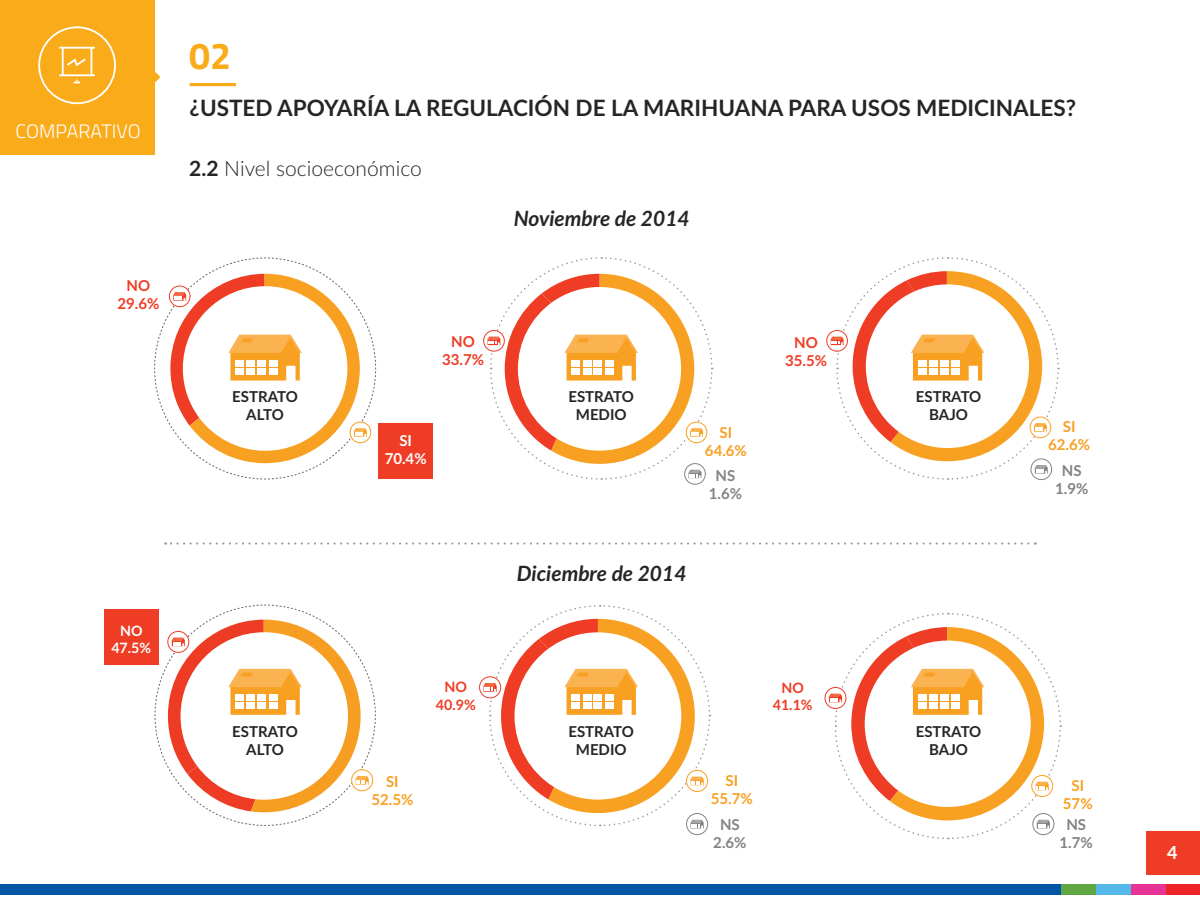
<style>
.page{position:relative;width:1200px;height:900px;background:#fff}
.page>*{position:absolute;margin:0;border:0;box-sizing:border-box;transform-origin:0 0}
.t1{font:700 37.5px "Titillium Web";color:#faab1a}
.t2{font:700 22.5px "Lato";color:#242524}
.t3{font:italic 700 21px "Lato";color:#242524}
.t4{font:300 21px "Lato";color:#242524}
.t5{font:300 19.5px "Titillium Web";letter-spacing:.005em;color:#fff}
.t6{font:700 18px "Lato";color:#fff}
.t7{font:700 15px/18px "Lato";color:#242524;text-align:center}
.t8{font:700 15px/18px "Lato";color:#f8a021;text-align:center}
.t9{font:700 15px/18px "Lato";color:#808385;text-align:center}
.t10{font:700 15px/18px "Lato";color:#ef3c24;text-align:center}
.t11{font:700 15px/18px "Lato";color:#fff;text-align:center}
.t12{font:700 14.25px/17.1px "Lato";color:#ef3c24;text-align:center}
.t13{font:700 14.25px/17.1px "Lato";color:#fff;text-align:center}
.s1{font-weight:700}
</style>
<div class="page">
<div style="left:1146px;top:831px;width:54px;height:43px;background:#ef3c24"></div>
<div style="left:80px;top:884px;width:1120px;height:11px;background:#ec2327"></div>
<div style="left:48px;top:884px;width:1117px;height:11px;background:#e63395"></div>
<div style="left:10px;top:884px;width:1120px;height:11px;background:#54b8e8"></div>
<div style="left:0;top:884px;width:1096px;height:11px;background:#60a744"></div>
<div style="left:0;top:884px;width:1061px;height:11px;background:#0155a5"></div>
<div style="left:104px;top:609px;width:55px;height:56px;background:#ef3c24"></div>
<div style="left:378px;top:423px;width:55px;height:56px;background:#ef3c24"></div>
<svg style="left:165px;top:542px;width:863px;height:3px"></svg>
<div style="left:0;top:0;width:154px;height:154px;background:#faab1a"></div>
<svg style="left:154px;top:69px;width:6px;height:16px"></svg>
<div style="left:38px;top:26px;width:78px;height:78px;border:2px solid #fff;border-radius:50%"></div>
<svg style="left:59px;top:46px;width:36px;height:38px"></svg>
<hr style="left:190px;top:83px;width:46px;height:3px;background:#faab1a">
<svg style="left:154px;top:258px;width:222px;height:221px"></svg>
<div style="left:483px;top:330px;width:22px;height:22px;border:1px solid #ef3c24;border-radius:50%"></div>
<div style="left:684px;top:463px;width:22px;height:22px;border:1px solid #808385;border-radius:50%"></div>
<svg style="left:487px;top:257px;width:226px;height:224px"></svg>
<div style="left:826px;top:330px;width:22px;height:22px;border:1px solid #ef3c24;border-radius:50%"></div>
<svg style="left:830px;top:257px;width:230px;height:223px"></svg>
<div style="left:479px;top:676px;width:22px;height:22px;border:1px solid #ef3c24;border-radius:50%"></div>
<svg style="left:687px;top:814px;width:21px;height:21px"></svg>
<div style="left:686px;top:813px;width:22px;height:22px;border:1px solid #808385;border-radius:50%"></div>
<svg style="left:483px;top:605px;width:228px;height:223px"></svg>
<div style="left:825px;top:687px;width:21px;height:22px;border:1px solid #ef3c24;border-radius:50%"></div>
<svg style="left:829px;top:612px;width:233px;height:228px"></svg>
<svg style="left:155px;top:605px;width:221px;height:221px"></svg>
<h3 class="t5" style="left:15px;top:117px;width:127px">COMPARATIVO</h3>
<p class="t10" style="left:117px;top:276px;width:43px">NO<br>29.6%</p>
<p class="t13" style="left:111px;top:622px;width:41px">NO<br>47.5%</p>
<h1 class="t1" style="left:189px;top:27px;width:43px">02</h1>
<h2 class="t2" style="left:190px;top:92px;width:55px">¿USTED</h2>
<h2 class="t2" style="left:277px;top:92px;width:179px">APOYARÍA LA REGU</h2>
<h2 class="t2" style="left:486px;top:92px;width:448px">LACIÓN DE LA MARIHUANA PARA USOS MED</h2>
<h2 class="t2" style="left:968px;top:92px;width:110px">ICINALES?</h2>
<h3 class="t4" style="left:189px;top:154px;width:234px"><span class="s1">2.2</span> Nivel socioeconómico</h3>
<h3 class="t3" style="left:514px;top:203px;width:177px">Noviembre de 2014</h3>
<p class="t7" style="left:232px;top:387px;width:67px">ESTRATO<br>ALTO</p>
<p class="t7" style="left:232px;top:722px;width:67px">ESTRATO<br>ALTO</p>
<p class="t10" style="left:442px;top:331px;width:43px">NO<br>33.7%</p>
<p class="t11" style="left:385px;top:430px;width:43px">SI<br>70.4%</p>
<p class="t7" style="left:568px;top:387px;width:67px">ESTRATO<br>MEDIO</p>
<p class="t8" style="left:705px;top:423px;width:43px">SI<br>64.6%</p>
<p class="t9" style="left:709px;top:466px;width:35px">NS<br>1.6%</p>
<h3 class="t3" style="left:517px;top:558px;width:171px">Diciembre de 2014</h3>
<p class="t10" style="left:785px;top:333px;width:43px">NO<br>35.5%</p>
<p class="t7" style="left:916px;top:387px;width:67px">ESTRATO<br>BAJO</p>
<p class="t8" style="left:1048px;top:417px;width:43px">SI<br>62.6%</p>
<p class="t9" style="left:1055px;top:461px;width:35px">NS<br>1.9%</p>
<p class="t12" style="left:436px;top:678px;width:41px">NO<br>40.9%</p>
<p class="t8" style="left:371px;top:772px;width:43px">SI<br>52.5%</p>
<p class="t7" style="left:568px;top:722px;width:67px">ESTRATO<br>MEDIO</p>
<p class="t12" style="left:773px;top:679px;width:41px">NO<br>41.1%</p>
<p class="t8" style="left:711px;top:771px;width:43px">SI<br>55.7%</p>
<p class="t7" style="left:916px;top:722px;width:67px">ESTRATO<br>BAJO</p>
<p class="t8" style="left:1063px;top:776px;width:31px">SI<br>57%</p>
<p class="t9" style="left:713px;top:815px;width:35px">NS<br>2.6%</p>
<p class="t9" style="left:1060px;top:815px;width:35px">NS<br>1.7%</p>
<p class="t6" style="left:1167px;top:839px;width:12px">4</p>
</div>
